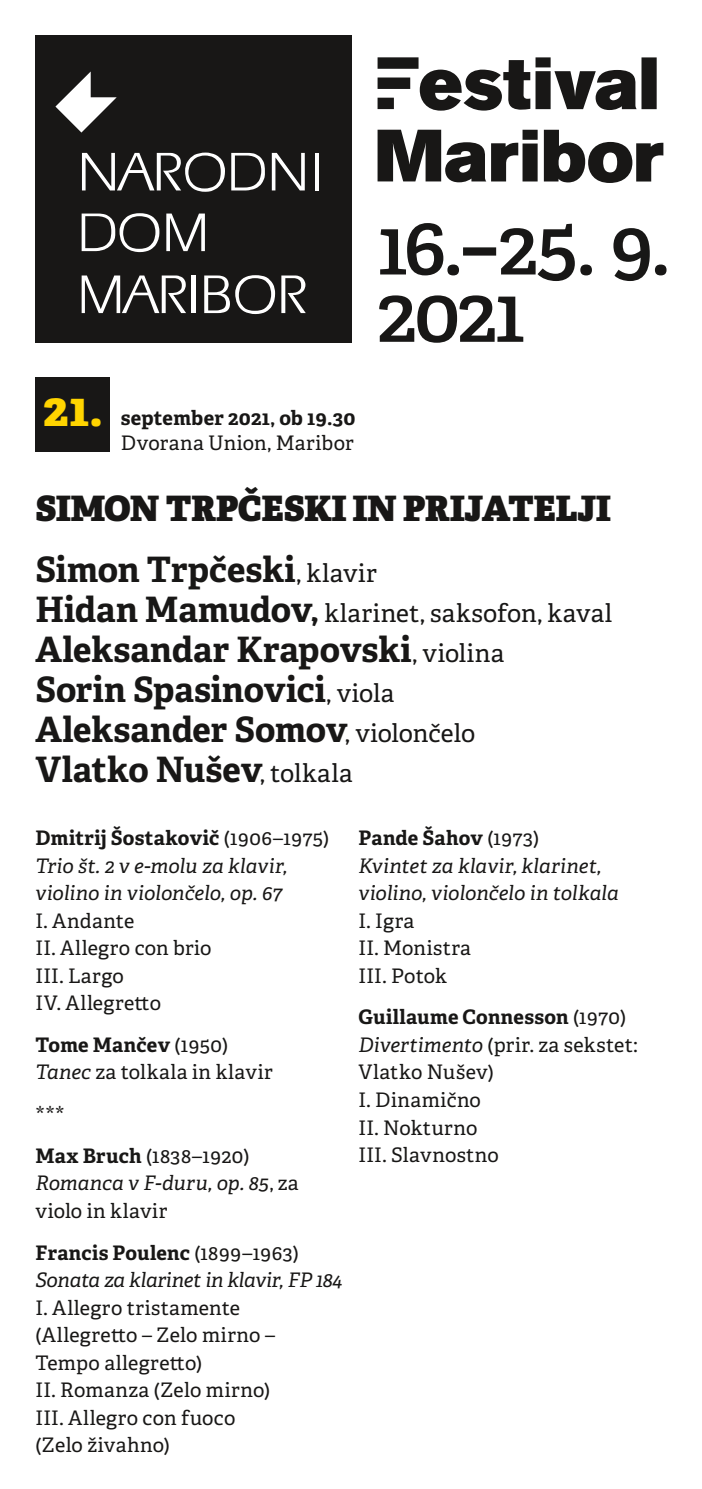
<style>
.page{position:relative;width:702px;height:1489px;background:#fff}
.page>*{position:absolute;margin:0;border:0;box-sizing:border-box;transform-origin:0 0}
.t1{font:800 47px "Adelle";color:#ffd400}
.t2{font:700 35px/40px "Adelle";letter-spacing:-.005em;color:#181716}
.t3{font:800 35px/61.2px "Adelle";letter-spacing:-.005em;color:#181716}
.t4{font:25px "Adelle";letter-spacing:.01em;color:#181716}
.t5{font:20px/27.5px "Adelle";letter-spacing:.015em;color:#181716}
.t6{font:italic 20px/27.5px "Adelle";color:#181716}
.t7{font:700 20px "Adelle";letter-spacing:.01em;color:#181716}
.s1{font-weight:700}
.s2{font-weight:400;font-size:25px}
.s3{font-weight:700;font-size:35px}
.s4{font-weight:700;font-style:normal}
.s5{font-style:normal}
.s6{font-style:italic}
</style>
<div class="page">
<svg style="left:377px;top:130px;width:286px;height:53px"></svg>
<svg style="left:377px;top:57px;width:279px;height:54px"></svg>
<svg style="left:379px;top:295px;width:144px;height:48px"></svg>
<svg style="left:380px;top:223px;width:286px;height:58px"></svg>
<div style="left:35px;top:35px;width:317px;height:308px;background:#181716"></div>
<svg style="left:281px;top:275px;width:25px;height:38px"></svg>
<svg style="left:204px;top:275px;width:71px;height:39px"></svg>
<div style="left:191px;top:275px;width:5px;height:38px;background:#fff"></div>
<svg style="left:82px;top:275px;width:104px;height:38px"></svg>
<svg style="left:166px;top:213px;width:39px;height:38px"></svg>
<svg style="left:82px;top:213px;width:77px;height:39px"></svg>
<svg style="left:315px;top:153px;width:3px;height:37px"></svg>
<svg style="left:272px;top:153px;width:33px;height:37px"></svg>
<svg style="left:231px;top:153px;width:34px;height:37px"></svg>
<svg style="left:82px;top:152px;width:143px;height:40px"></svg>
<svg style="left:55px;top:71px;width:62px;height:61px"></svg>
<div style="left:35px;top:377px;width:75px;height:74px;background:#181716"></div>
<h1 class="t1" style="left:43px;top:378px;width:61px">21.</h1>
<p class="t7" style="left:121px;top:405px;width:236px">september 2021, ob 19.30</p>
<p class="t5" style="left:121px;top:430px;width:234px">Dvorana Union, Maribor</p>
<h2 class="t3" style="left:35px;top:478px;width:576px">SIMON TRPČESKI IN PRIJATELJI<br><span class="s1">Simon Trpčeski</span><span class="s2">, klavir</span></h2>
<p class="t4" style="left:35px;top:598px;width:578px"><span class="s3">Hidan Mamudov,</span> klarinet, saksofon, kaval</p>
<h2 class="t2" style="left:35px;top:630px;width:470px">Aleksandar Krapovski<span class="s2">, violina<br></span>Sorin Spasinovici<span class="s2">, viola<br></span>Aleksander Somov<span class="s2">, violončelo<br></span>Vlatko Nušev<span class="s2">, tolkala</span></h2>
<p class="t6" style="left:35px;top:824px;width:295px"><span class="s4">Dmitrij Šostakovič</span> <span class="s5">(1906–1975)<br></span>Trio št. 2 v e-molu za klavir, violino in violončelo, op. 67</p>
<p class="t5" style="left:35px;top:907px;width:178px">I. Andante<br>II. Allegro con brio<br>III. Largo<br>IV. Allegretto</p>
<p class="t5" style="left:35px;top:1031px;width:239px"><span class="s1">Tome Mančev</span> (1950)<br><span class="s6">Tanec</span> za tolkala in klavir</p>
<p class="t5" style="left:35px;top:1093px;width:215px;line-height:41.8px">***<br><span class="s1">Max Bruch</span> (1838–1920)</p>
<p class="t6" style="left:35px;top:1169px;width:265px">Romanca v F-duru, op. 85<span class="s5">, za violo in klavir</span></p>
<p class="t6" style="left:35px;top:1238px;width:308px"><span class="s4">Francis Poulenc</span> <span class="s5">(1899–1963)<br></span>Sonata za klarinet in klavir, FP 184</p>
<p class="t5" style="left:35px;top:1293px;width:241px">I. Allegro tristamente (Allegretto – Zelo mirno –<br>Tempo allegretto)<br>II. Romanza (Zelo mirno)<br>III. Allegro con fuoco (Zelo živahno)</p>
<p class="t6" style="left:358px;top:824px;width:262px"><span class="s4">Pande Šahov</span> <span class="s5">(1973)<br></span>Kvintet za klavir, klarinet, violino, violončelo in tolkala</p>
<p class="t5" style="left:358px;top:907px;width:114px">I. Igra<br>II. Monistra<br>III. Potok</p>
<p class="t5" style="left:358px;top:1003px;width:281px"><span class="s1">Guillaume Connesson</span> (1970)<br><span class="s6">Divertimento</span> (prir. za sekstet:<br>Vlatko Nušev)<br>I. Dinamično<br>II. Nokturno<br>III. Slavnostno</p>
</div>
